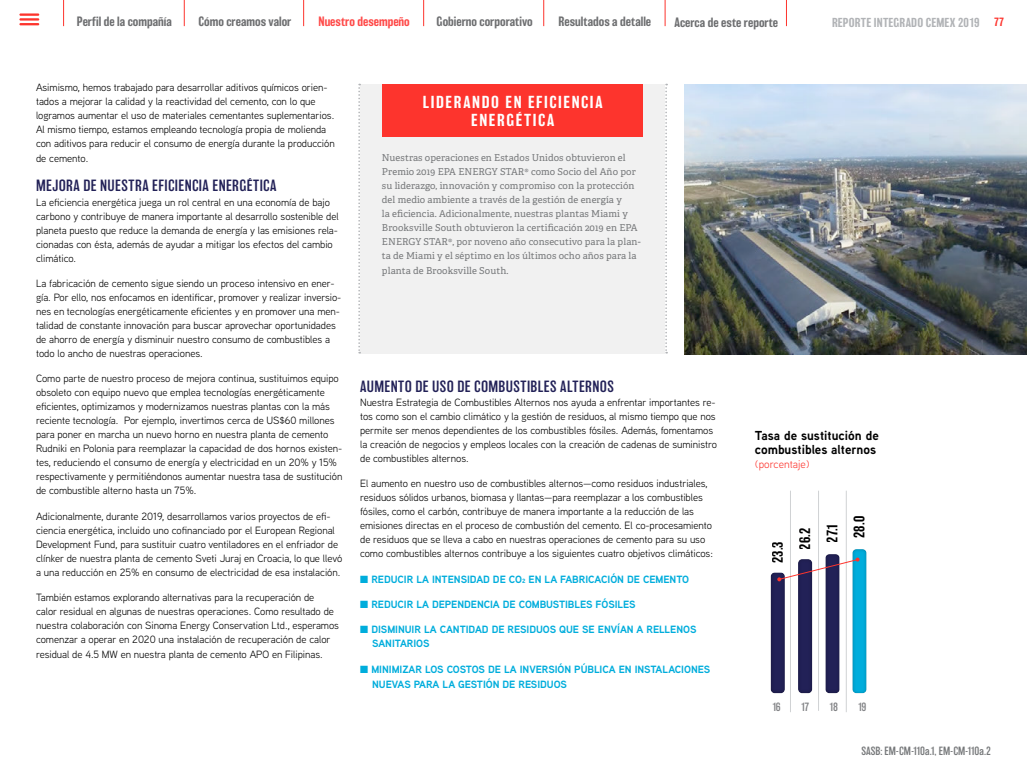
<style>
.page{position:relative;width:1027px;height:769px;background:#fff}
.page>*{position:absolute;margin:0;border:0;box-sizing:border-box;transform-origin:0 0}
.HISTORIA_Título{font:500 16px/18px "Balboa";letter-spacing:.1em;color:#fff;text-align:center}
.T2{font:300 15px "Balboa";letter-spacing:.025em;color:#222157}
.t1{font:500 14px/27.3px "Balboa";letter-spacing:-.005em;color:#000}
.GRÁFICA_título{font:700 13px/14px "Aaux Next";color:#000}
.t2{font:500 12.5px "Balboa";color:#6d6e70}
.t3{font:500 12.5px "Balboa";color:#fe4948}
.t4{font:500 12px "Balboa";letter-spacing:.015em;color:#b1b3b6}
.HISTORIA_texto{font:300 11px "Balboa";color:#76787a}
.GRÁFICA_descripción{font:11px "Aaux Next";color:#fd342d}
.GRÁFICA_años{font:300 11px "Balboa";letter-spacing:-.095em;color:#808184}
.texto_gral{font:10.5px/14px "Aaux Next";letter-spacing:-.005em;color:#000}
.texto_gral-2{font:700 10.5px/14px "Aaux Next";letter-spacing:-.005em;color:#00addc}
.HISTORIA_texto-2{font:9.5px/14px "Adelle PE";letter-spacing:.01em;color:#76787a}
.s1{font-size:11px;color:#fd342d}
.s2{font-size:6.1px}
</style>
<div class="page">
<hr style="left:19px;top:13px;width:20px;height:3px;background:#fd342d">
<hr style="left:19px;top:18px;width:20px;height:3px;background:#fd342d">
<hr style="left:19px;top:23px;width:20px;height:2px;background:#fd342d">
<svg style="left:184px;top:0;width:1px;height:26px"></svg>
<svg style="left:63px;top:0;width:1px;height:26px"></svg>
<svg style="left:303px;top:0;width:1px;height:26px"></svg>
<svg style="left:423px;top:0;width:1px;height:26px"></svg>
<svg style="left:543px;top:0;width:1px;height:26px"></svg>
<svg style="left:664px;top:0;width:1px;height:26px"></svg>
<div style="left:360px;top:84px;width:304px;height:269px;background:#f1f1f1"></div>
<div style="left:382px;top:84px;width:261px;height:52px;background:#fd342d"></div>
<svg style="left:358px;top:84px;width:2px;height:269px"></svg>
<svg style="left:665px;top:84px;width:2px;height:269px"></svg>
<img style="left:684px;top:84px;width:342px;height:270px">
<hr style="left:789px;top:490px;width:1px;height:221px;background:#d0d2d4">
<hr style="left:817px;top:490px;width:1px;height:220px;background:#d0d2d4">
<hr style="left:845px;top:490px;width:1px;height:221px;background:#d0d2d4">
<div style="left:768px;top:570px;width:16px;height:123px;background:#000;opacity:.4"></div>
<div style="left:796px;top:557px;width:16px;height:136px;background:#000;opacity:.4"></div>
<div style="left:850px;top:547px;width:16px;height:146px;background:#000;opacity:.4"></div>
<div style="left:823px;top:552px;width:16px;height:141px;background:#000;opacity:.4"></div>
<svg style="left:777px;top:557px;width:82px;height:24px"></svg>
<p class="t2" style="left:77px;top:14px;width:96px">Perfil de la compañía</p>
<p class="t2" style="left:198px;top:15px;width:94px">Cómo creamos valor</p>
<p class="t3" style="left:318px;top:14px;width:93px">Nuestro desempeño</p>
<p class="t2" style="left:436px;top:14px;width:98px">Gobierno corporativo</p>
<p class="t2" style="left:558px;top:14px;width:94px">Resultados a detalle</p>
<p class="t2" style="left:674px;top:15px;width:105px">Acerca de este reporte</p>
<p class="t4" style="left:831px;top:16px;width:174px">REPORTE INTEGRADO CEMEX 2019 <span class="s1">77</span></p>
<p class="texto_gral" style="left:36px;top:80px;width:300px">Asimismo, hemos trabajado para desarrollar aditivos químicos orien&shy;tados a mejorar la calidad y la reactividad del cemento, con lo que logramos aumentar el uso de materiales cementantes suplementarios.<br>Al mismo tiempo, estamos empleando tecnología propia de molienda con aditivos para reducir el consumo de energía durante la producción</p>
<p class="texto_gral" style="left:36px;top:151px;width:54px">de cemento.</p>
<p class="T2" style="left:36px;top:178px;width:242px">MEJORA DE NUESTRA EFICIENCIA ENERGÉTICA</p>
<p class="texto_gral" style="left:36px;top:194px;width:304px">La eficiencia energética juega un rol central en una economía de bajo carbono y contribuye de manera importante al desarrollo sostenible del planeta puesto que reduce la demanda de energía y las emisiones rela&shy;cionadas con ésta, además de ayudar a mitigar los efectos del cambio climático.</p>
<p class="texto_gral" style="left:36px;top:276px;width:307px">La fabricación de cemento sigue siendo un proceso intensivo en ener&shy;gía. Por ello, nos enfocamos en identificar, promover y realizar inversio&shy;nes en tecnologías energéticamente eficientes y en promover una men&shy;talidad de constante innovación para buscar aprovechar oportunidades de ahorro de energía y disminuir nuestro consumo de combustibles a todo lo ancho de nuestras operaciones.</p>
<p class="texto_gral" style="left:36px;top:371px;width:308px">Como parte de nuestro proceso de mejora continua, sustituimos equipo obsoleto con equipo nuevo que emplea tecnologías energéticamente eficientes, optimizamos y modernizamos nuestras plantas con la más reciente tecnología. Por ejemplo, invertimos cerca de US$60 millones para poner en marcha un nuevo horno en nuestra planta de cemento Rudniki en Polonia para reemplazar la capacidad de dos hornos existen&shy;tes, reduciendo el consumo de energía y electricidad en un 20% y 15% respectivamente y permitiéndonos aumentar nuestra tasa de sustitución de combustible alterno hasta un 75%.</p>
<p class="texto_gral" style="left:36px;top:508px;width:308px">Adicionalmente, durante 2019, desarrollamos varios proyectos de efi&shy;ciencia energética, incluido uno cofinanciado por el European Regional Development Fund, para sustituir cuatro ventiladores en el enfriador de clínker de nuestra planta de cemento Sveti Juraj en Croacia, lo que llevó a una reducción en 25% en consumo de electricidad de esa instalación.</p>
<p class="texto_gral" style="left:36px;top:590px;width:304px">También estamos explorando alternativas para la recuperación de<br>calor residual en algunas de nuestras operaciones. Como resultado de nuestra colaboración con Sinoma Energy Conservation Ltd., esperamos comenzar a operar en 2020 una instalación de recuperación de calor</p>
<p class="texto_gral" style="left:36px;top:647px;width:288px">residual de 4.5 MW en nuestra planta de cemento APO en Filipinas.</p>
<p class="HISTORIA_Título" style="left:423px;top:93px;width:181px">LIDERANDO EN EFICIENCIA<br>ENERGÉTICA</p>
<p class="HISTORIA_texto-2" style="left:382px;top:150px;width:260px">Nuestras operaciones en Estados Unidos obtuvieron el Premio 2019 EPA ENERGY STAR® como Socio del Año por su liderazgo, innovación y compromiso con la protección del medio ambiente a través de la gestión de energía y<br>la eficiencia. Adicionalmente, nuestras plantas Miami y Brooksville South obtuvieron la certificación 2019 en EPA ENERGY STAR®, por noveno año consecutivo para la plan&shy;ta de Miami y el séptimo en los últimos ocho años para la planta de Brooksville South.</p>
<p class="T2" style="left:360px;top:378px;width:255px">AUMENTO DE USO DE COMBUSTIBLES ALTERNOS</p>
<p class="texto_gral" style="left:360px;top:394px;width:358px">Nuestra Estrategia de Combustibles Alternos nos ayuda a enfrentar importantes re&shy;tos como son el cambio climático y la gestión de residuos, al mismo tiempo que nos permite ser menos dependientes de los combustibles fósiles. Además, fomentamos la creación de negocios y empleos locales con la creación de cadenas de suministro de combustibles alternos.</p>
<p class="texto_gral" style="left:360px;top:476px;width:354px">El aumento en nuestro uso de combustibles alternos—como residuos industriales, residuos sólidos urbanos, biomasa y llantas—para reemplazar a los combustibles fósiles, como el carbón, contribuye de manera importante a la reducción de las emisiones directas en el proceso de combustión del cemento. El co-procesamiento de residuos que se lleva a cabo en nuestras operaciones de cemento para su uso como combustibles alternos contribuye a los siguientes cuatro objetivos climáticos:</p>
<p class="texto_gral-2" style="left:360px;top:571px;width:330px">■ REDUCIR LA INTENSIDAD DE CO<span class="s2">2</span> EN LA FABRICACIÓN DE CEMENTO</p>
<p class="texto_gral-2" style="left:360px;top:597px;width:277px">■ REDUCIR LA DEPENDENCIA DE COMBUSTIBLES FÓSILES</p>
<p class="texto_gral-2" style="left:372px;top:622px;width:326px;text-indent:-12px">■ DISMINUIR LA CANTIDAD DE RESIDUOS QUE SE ENVÍAN A RELLENOS<br>SANITARIOS</p>
<p class="texto_gral-2" style="left:372px;top:661px;width:339px;line-height:15px;text-indent:-12px">■ MINIMIZAR LOS COSTOS DE LA INVERSIÓN PÚBLICA EN INSTALACIONES<br>NUEVAS PARA LA GESTIÓN DE RESIDUOS</p>
<p class="GRÁFICA_título" style="left:754px;top:428px;width:125px">Tasa de sustitución de combustibles alternos</p>
<p class="GRÁFICA_descripción" style="left:754px;top:456px;width:56px">(porcentaje)</p>
<h3 class="t1" style="left:763px;top:549px;width:23px;text-indent:-13px;rotate:-90deg">23.3<br>26.2</h3>
<h3 class="t1" style="left:818px;top:542px;width:21px;rotate:-90deg">27.1</h3>
<h3 class="t1" style="left:845px;top:537px;width:23px;rotate:-90deg">28.0</h3>
<p class="GRÁFICA_años" style="left:771px;top:701px;width:10px">16</p>
<p class="GRÁFICA_años" style="left:800px;top:701px;width:10px">17</p>
<p class="GRÁFICA_años" style="left:828px;top:701px;width:10px">18</p>
<p class="GRÁFICA_años" style="left:857px;top:701px;width:10px">19</p>
<p class="HISTORIA_texto" style="left:861px;top:744px;width:131px">SASB: EM-CM-110a.1, EM-CM-110a.2</p>
</div>
